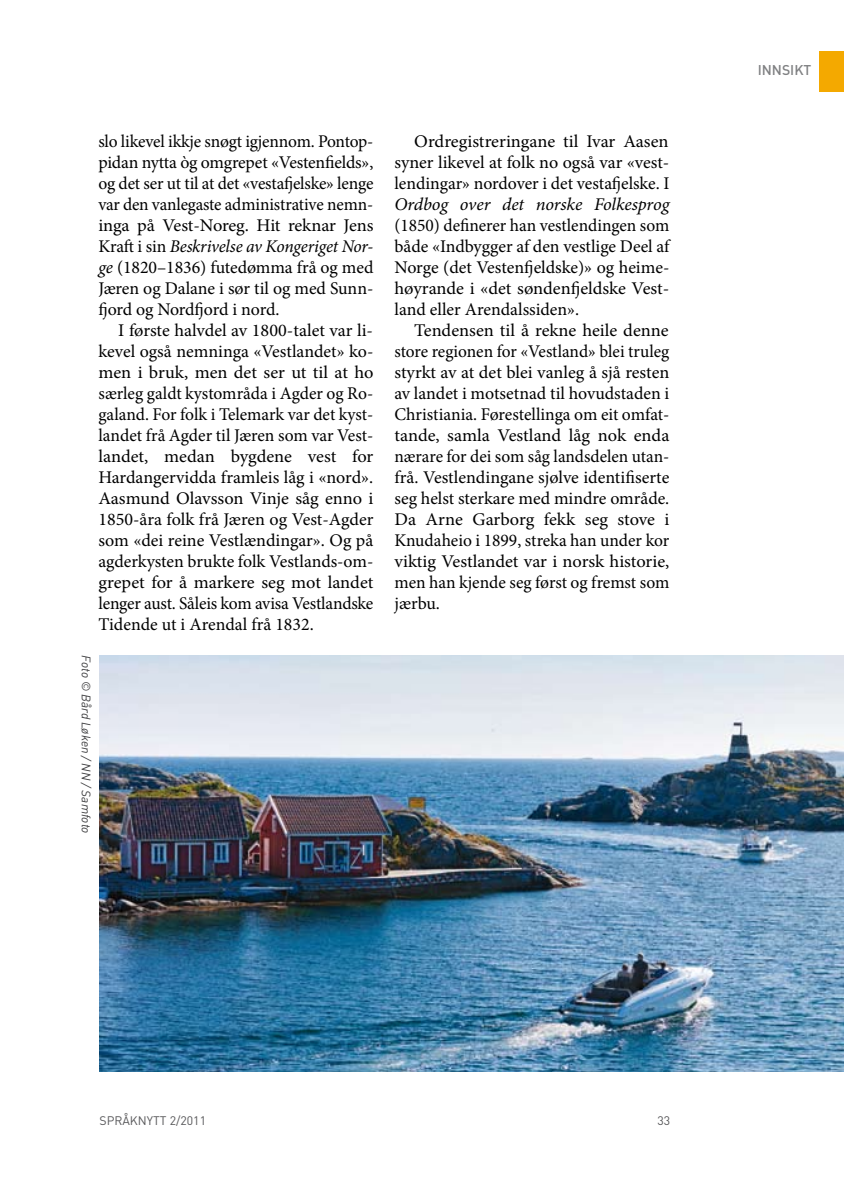
<style>
.page{position:relative;width:844px;height:1191px;background:#fff}
.page>*{position:absolute;margin:0;border:0;box-sizing:border-box;transform-origin:0 0}
.t1{font:17.85px/21px "Minion Pro";letter-spacing:-.005em;color:#000;text-align:justify}
.t2{font:italic 17.85px "Minion Pro";letter-spacing:-.005em;color:#000}
.t3{font:500 14px "DIN";color:#808183}
.t4{font:italic 12.25px "DIN";color:#3e3e40}
.t5{font:12.25px "DIN";color:#58585a}
.s1{font-style:italic}
</style>
<div class="page">
<div style="left:819px;top:51px;width:24px;height:41px;background:#f4a900"></div>
<img style="left:99px;top:655px;width:744px;height:416px">
<p class="t1" style="left:98px;top:131px;width:276px">slo likevel ikkje snøgt igjennom. Pontop&shy;pidan nytta òg omgrepet «Vestenfields», og det ser ut til at det «vestafjelske» lenge var den vanlegaste administrative nemn&shy;inga på Vest-Noreg. Hit reknar Jens Kraft i sin <span class="s1">Beskrivelse av Kongeriget Nor&shy;ge</span> (1820–1836) futedømma frå og med Jæren og Dalane i sør til og med Sunn&shy;fjord og Nordfjord i nord.</p>
<p class="t1" style="left:98px;top:320px;width:276px;text-indent:20px">I første halvdel av 1800--talet var li&shy;kevel også nemninga «Vestlandet» ko&shy;men i bruk, men det ser ut til at ho særleg galdt kystområda i Agder og Ro&shy;galand. For folk i Telemark var det kyst&shy;landet frå Agder til Jæren som var Vest&shy;landet, medan bygdene vest for Hardangervidda framleis låg i «nord».<br>Aasmund Olavsson Vinje såg enno i 1850-åra folk frå Jæren og Vest-Agder som «dei reine Vestlændingar». Og på agderkysten brukte folk Vestlands-om&shy;grepet for å markere seg mot landet lenger aust. Såleis kom avisa Vestlandske Tidende ut i Arendal frå 1832.</p>
<p class="t4" style="left:94px;top:655px;width:180px;rotate:90deg">Foto © Bård Løken / NN / Samfoto</p>
<p class="t1" style="left:394px;top:131px;width:276px;text-indent:20px">Ordregistreringane til Ivar Aasen syner likevel at folk no også var «vest&shy;lendingar» nordover i det vestafjelske. I</p>
<p class="t2" style="left:394px;top:192px;width:276px">Ordbog over det norske Folkesprog</p>
<p class="t1" style="left:394px;top:215px;width:276px">(1850) definerer han vestlendingen som både «Indbygger af den vestlige Deel af Norge (det Vestenfjeldske)» og heime&shy;høyrande i «det søndenfjeldske Vest&shy;land eller Arendalssiden».</p>
<p class="t1" style="left:394px;top:320px;width:276px;text-indent:20px">Tendensen til å rekne heile denne store regionen for «Vestland» blei truleg styrkt av at det blei vanleg å sjå resten av landet i motsetnad til hovudstaden i Christiania. Førestellinga om eit omfat&shy;tande, samla Vestland låg nok enda nærare for dei som såg landsdelen utan&shy;frå. Vestlendingane sjølve identifiserte seg helst sterkare med mindre område.<br>Da Arne Garborg fekk seg stove i Knudaheio i 1899, streka han under kor viktig Vestlandet var i norsk historie, men han kjende seg først og fremst som jærbu.</p>
<p class="t3" style="left:757px;top:61px;width:13px">INNSI</p>
<p class="t3" style="left:794px;top:61px;width:19px">KT</p>
<p class="t5" style="left:99px;top:1112px;width:108px">SPRÅKNYTT 2/2011</p>
<p class="t5" style="left:657px;top:1112px;width:14px">33</p>
</div>
